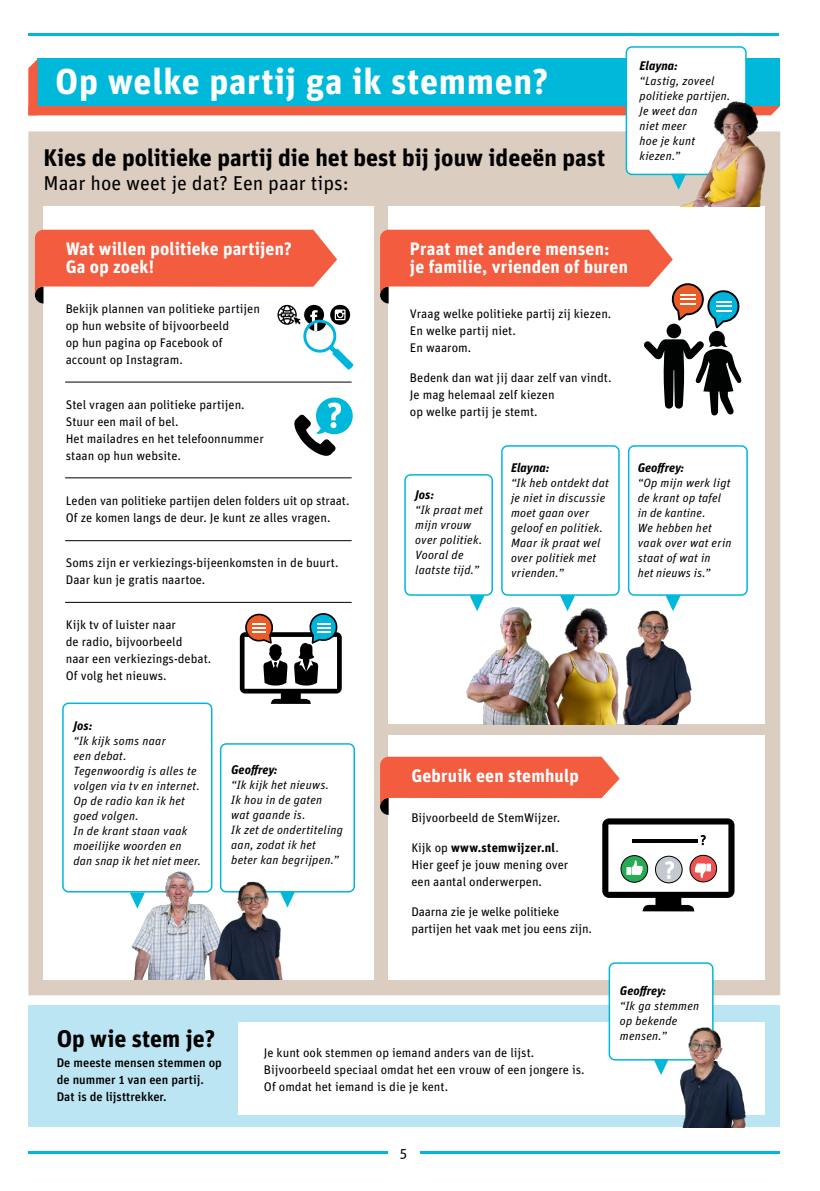
<style>
.page{position:relative;width:820px;height:1191px;background:#fff}
.page>*{position:absolute;margin:0;border:0;box-sizing:border-box;transform-origin:0 0}
.KOP_H1{font:700 36px "Unit Pro";letter-spacing:.02em;color:#fff}
.KOP_H2{font:700 24px "Unit Pro";color:#000}
.Tekst_P{font:20px "Unit Pro";color:#000}
.KOP_H3{font:700 18px/18px "Unit Pro";letter-spacing:.01em;color:#fff}
.t1{font:14px "Unit Pro";color:#000}
.Tekst_P-2{font:12.5px/17px "Unit Pro";color:#000}
.Tekst_P-3{font:500 12.5px/17px "Unit Pro";color:#000}
.Citaat_naam{font:italic 700 12.5px "Unit Pro";color:#000}
.Tekst_P-4{font:700 12.5px "Unit Pro";letter-spacing:.02em;color:#000}
.Citaat_tekst{font:italic 12px/15px "Unit Pro";letter-spacing:.02em;color:#000}
.s1{font-weight:400}
</style>
<div class="page">
<div style="left:28px;top:131px;width:752px;height:864px;background:#dbcdc0"></div>
<div style="left:44px;top:206px;width:329px;height:773px;background:#fff"></div>
<div style="left:388px;top:206px;width:376px;height:518px;background:#fff"></div>
<div style="left:388px;top:734px;width:376px;height:245px;background:#fff"></div>
<div style="left:28px;top:1005px;width:751px;height:122px;background:#bbe5f3"></div>
<div style="left:238px;top:1022px;width:526px;height:92px;background:#fff"></div>
<hr style="left:28px;top:33px;width:751px;height:2px;background:#00b8d9">
<hr style="left:28px;top:1151px;width:360px;height:3px;background:#00b8d9">
<hr style="left:419px;top:1151px;width:360px;height:3px;background:#00b8d9">
<div style="left:627px;top:445px;width:120px;height:151px;border:2px solid #00b8d9;border-radius:6px"></div>
<div style="left:501px;top:445px;width:118px;height:151px;border:2px solid #00b8d9;border-radius:6px"></div>
<div style="left:404px;top:474px;width:89px;height:122px;border:2px solid #00b8d9;border-radius:6px"></div>
<svg style="left:665px;top:595px;width:15px;height:8px"></svg>
<svg style="left:559px;top:595px;width:16px;height:12px"></svg>
<svg style="left:469px;top:595px;width:15px;height:10px"></svg>
<div style="left:62px;top:702px;width:150px;height:190px;border:2px solid #00b8d9;border-radius:6px"></div>
<div style="left:220px;top:743px;width:135px;height:149px;border:2px solid #00b8d9;border-radius:6px"></div>
<div style="left:609px;top:963px;width:103px;height:96px;background:#fff;border-radius:6px"></div>
<div style="left:608px;top:962px;width:105px;height:98px;border:2px solid #00b8d9;border-radius:6px"></div>
<svg style="left:294px;top:397px;width:59px;height:59px"></svg>
<svg style="left:28px;top:59px;width:751px;height:56px;background:#29a8bf"></svg>
<svg style="left:35px;top:230px;width:318px;height:140px"></svg>
<svg style="left:380px;top:230px;width:361px;height:185px"></svg>
<svg style="left:240px;top:613px;width:101px;height:91px"></svg>
<div style="left:626px;top:47px;width:119px;height:127px;background:#fff;border-radius:6px"></div>
<div style="left:625px;top:46px;width:121px;height:129px;border:2px solid #00b8d9;border-radius:6px"></div>
<svg style="left:380px;top:756px;width:354px;height:155px"></svg>
<svg style="left:670px;top:174px;width:10px;height:16px"></svg>
<img style="left:622px;top:603px;width:70px;height:121px">
<img style="left:554px;top:607px;width:65px;height:117px">
<img style="left:466px;top:605px;width:88px;height:119px">
<img style="left:119px;top:867px;width:104px;height:112px">
<img style="left:203px;top:873px;width:90px;height:106px">
<svg style="left:653px;top:1059px;width:15px;height:16px"></svg>
<img style="left:680px;top:100px;width:85px;height:106px">
<hr style="left:65px;top:381px;width:286px;height:1px;background:#000">
<hr style="left:65px;top:477px;width:286px;height:1px;background:#000">
<hr style="left:65px;top:540px;width:286px;height:1px;background:#000">
<hr style="left:65px;top:602px;width:286px;height:1px;background:#000">
<img style="left:676px;top:1028px;width:68px;height:99px">
<h1 class="KOP_H1" style="left:55px;top:55px;width:494px">Op welke partij ga ik stemmen?</h1>
<h2 class="KOP_H2" style="left:43px;top:140px;width:563px">Kies de politieke partij die het best bij jouw ideeën past</h2>
<p class="Tekst_P" style="left:43px;top:169px;width:307px">Maar hoe weet je dat? Een paar tips:</p>
<p class="Citaat_naam" style="left:639px;top:56px;width:40px">Elayna:</p>
<p class="Citaat_tekst" style="left:639px;top:72px;width:92px">“Lastig, zoveel politieke partijen.</p>
<p class="Citaat_tekst" style="left:639px;top:102px;width:59px">Je weet dan niet meer hoe je kunt kiezen.”</p>
<h3 class="KOP_H3" style="left:66px;top:238px;width:227px">Wat willen politieke partijen?<br>Ga op zoek!</h3>
<p class="Tekst_P-2" style="left:66px;top:299px;width:196px">Bekijk plannen van politieke partijen op hun website of bijvoorbeeld<br>op hun pagina op Facebook of account op Instagram.</p>
<p class="Tekst_P-2" style="left:66px;top:395px;width:180px">Stel vragen aan politieke partijen.</p>
<p class="Tekst_P-2" style="left:66px;top:412px;width:114px">Stuur een mail of bel.</p>
<p class="Tekst_P-2" style="left:66px;top:429px;width:199px">Het mailadres en het telefoonnummer staan op hun website.</p>
<p class="Tekst_P-2" style="left:66px;top:491px;width:285px">Leden van politieke partijen delen folders uit op straat.<br>Of ze komen langs de deur. Je kunt ze alles vragen.</p>
<p class="Tekst_P-2" style="left:66px;top:553px;width:274px">Soms zijn er verkiezings-bijeenkomsten in de buurt.<br>Daar kun je gratis naartoe.</p>
<p class="Tekst_P-2" style="left:66px;top:615px;width:147px">Kijk tv of luister naar<br>de radio, bijvoorbeeld<br>naar een verkiezings-debat.<br>Of volg het nieuws.</p>
<p class="Citaat_naam" style="left:73px;top:716px;width:21px">Jos:</p>
<p class="Citaat_tekst" style="left:73px;top:732px;width:94px">“Ik kijk soms naar een debat.</p>
<p class="Citaat_tekst" style="left:73px;top:762px;width:128px">Tegenwoordig is alles te volgen via tv en internet.</p>
<p class="Citaat_tekst" style="left:73px;top:792px;width:113px">Op de radio kan ik het goed volgen.</p>
<p class="Citaat_tekst" style="left:73px;top:822px;width:129px">In de krant staan vaak moeilijke woorden en dan snap ik het niet meer.</p>
<p class="Citaat_naam" style="left:231px;top:760px;width:48px">Geoffrey:</p>
<p class="Citaat_tekst" style="left:231px;top:777px;width:99px">“Ik kijk het nieuws.</p>
<p class="Citaat_tekst" style="left:231px;top:792px;width:93px">Ik hou in de gaten wat gaande is.</p>
<p class="Citaat_tekst" style="left:231px;top:822px;width:113px">Ik zet de ondertiteling aan, zodat ik het beter kan begrijpen.”</p>
<h3 class="KOP_H3" style="left:410px;top:238px;width:201px">Praat met andere mensen:</h3>
<h3 class="KOP_H3" style="left:410px;top:256px;width:219px">je familie, vrienden of buren</h3>
<p class="Tekst_P-2" style="left:410px;top:304px;width:203px">Vraag welke politieke partij zij kiezen.</p>
<p class="Tekst_P-2" style="left:410px;top:321px;width:107px">En welke partij niet.</p>
<p class="Tekst_P-2" style="left:410px;top:338px;width:63px">En waarom.</p>
<p class="Tekst_P-2" style="left:410px;top:368px;width:203px">Bedenk dan wat jij daar zelf van vindt.</p>
<p class="Tekst_P-2" style="left:410px;top:385px;width:146px">Je mag helemaal zelf kiezen op welke partij je stemt.</p>
<p class="Citaat_naam" style="left:415px;top:486px;width:21px">Jos:</p>
<p class="Citaat_tekst" style="left:415px;top:502px;width:69px">“Ik praat met mijn vrouw over politiek.</p>
<p class="Citaat_tekst" style="left:415px;top:547px;width:65px">Vooral de laatste tijd.”</p>
<p class="Citaat_naam" style="left:511px;top:458px;width:40px">Elayna:</p>
<p class="Citaat_tekst" style="left:511px;top:474px;width:99px">“Ik heb ontdekt dat je niet in discussie moet gaan over geloof en politiek.</p>
<p class="Citaat_tekst" style="left:511px;top:534px;width:91px">Maar ik praat wel over politiek met vrienden.”</p>
<p class="Citaat_naam" style="left:637px;top:458px;width:48px">Geoffrey:</p>
<p class="Citaat_tekst" style="left:637px;top:475px;width:94px">“Op mijn werk ligt de krant op tafel in de kantine.</p>
<p class="Citaat_tekst" style="left:637px;top:520px;width:95px">We hebben het vaak over wat erin staat of wat in<br>het nieuws is.”</p>
<h3 class="KOP_H3" style="left:411px;top:766px;width:169px">Gebruik een stemhulp</h3>
<p class="Tekst_P-2" style="left:411px;top:809px;width:150px">Bijvoorbeeld de StemWijzer.</p>
<p class="Tekst_P-4" style="left:411px;top:838px;width:149px"><span class="s1">Kijk op</span> www.stemwijzer.nl<span class="s1">.</span></p>
<p class="Tekst_P-2" style="left:411px;top:856px;width:158px">Hier geef je jouw mening over een aantal onderwerpen.</p>
<p class="Tekst_P-2" style="left:411px;top:903px;width:182px">Daarna zie je welke politieke partijen het vaak met jou eens zijn.</p>
<h2 class="KOP_H2" style="left:57px;top:1021px;width:160px">Op wie stem je?</h2>
<p class="Tekst_P-3" style="left:57px;top:1053px;width:166px">De meeste mensen stemmen op de nummer 1 van een partij.<br>Dat is de lijsttrekker.</p>
<p class="Tekst_P-2" style="left:264px;top:1043px;width:272px">Je kunt ook stemmen op iemand anders van de lijst.</p>
<p class="Tekst_P-2" style="left:264px;top:1060px;width:322px">Bijvoorbeeld speciaal omdat het een vrouw of een jongere is.</p>
<p class="Tekst_P-2" style="left:264px;top:1077px;width:186px">Of omdat het iemand is die je kent.</p>
<p class="t1" style="left:400px;top:1143px;width:9px">5</p>
<p class="Citaat_naam" style="left:619px;top:981px;width:48px">Geoffrey:</p>
<p class="Citaat_tekst" style="left:619px;top:997px;width:81px">“Ik ga stemmen op bekende mensen.”</p>
</div>
